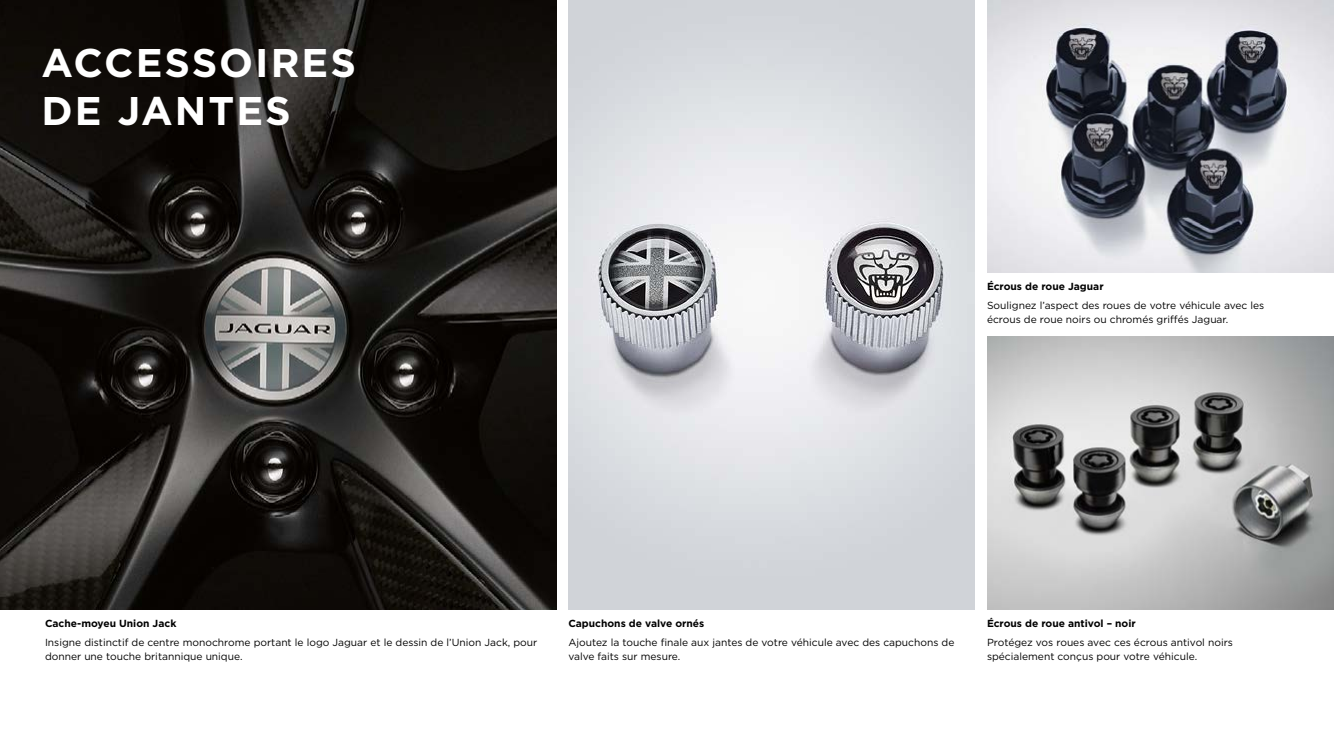
<style>
.page{position:relative;width:1334px;height:750px;background:#fff}
.page>*{position:absolute;margin:0;border:0;box-sizing:border-box;transform-origin:0 0}
.t1{font:700 40px/48px "Gotham";letter-spacing:.05em;color:#fff}
.t2{font:10.2px/13.8px "Gotham";color:#000}
.t3{font:700 10.2px "Gotham";color:#000}
</style>
<div class="page">
<img style="left:987px;top:337px;width:347px;height:273px">
<img style="left:987px;top:0;width:347px;height:273px">
<img style="left:0;top:0;width:556px;height:610px">
<img style="left:568px;top:0;width:407px;height:610px">
<h1 class="t1" style="left:42px;top:39px;width:316px">ACCESSOIRES<br>DE JANTES</h1>
<p class="t3" style="left:987px;top:280px;width:118px">Écrous de roue Jaguar</p>
<p class="t2" style="left:987px;top:299px;width:279px">Soulignez l’aspect des roues de votre véhicule avec les écrous de roue noirs ou chromés griffés Jaguar.</p>
<p class="t3" style="left:45px;top:617px;width:133px">Cache-moyeu Union Jack</p>
<p class="t2" style="left:45px;top:635px;width:494px">Insigne distinctif de centre monochrome portant le logo Jaguar et le dessin de l’Union Jack, pour donner une touche britannique unique.</p>
<p class="t3" style="left:568px;top:617px;width:138px">Capuchons de valve ornés</p>
<p class="t2" style="left:568px;top:635px;width:388px">Ajoutez la touche finale aux jantes de votre véhicule avec des capuchons de valve faits sur mesure.</p>
<p class="t3" style="left:987px;top:617px;width:150px">Écrous de roue antivol – noir</p>
<p class="t2" style="left:987px;top:635px;width:247px">Protégez vos roues avec ces écrous antivol noirs spécialement conçus pour votre véhicule.</p>
</div>
